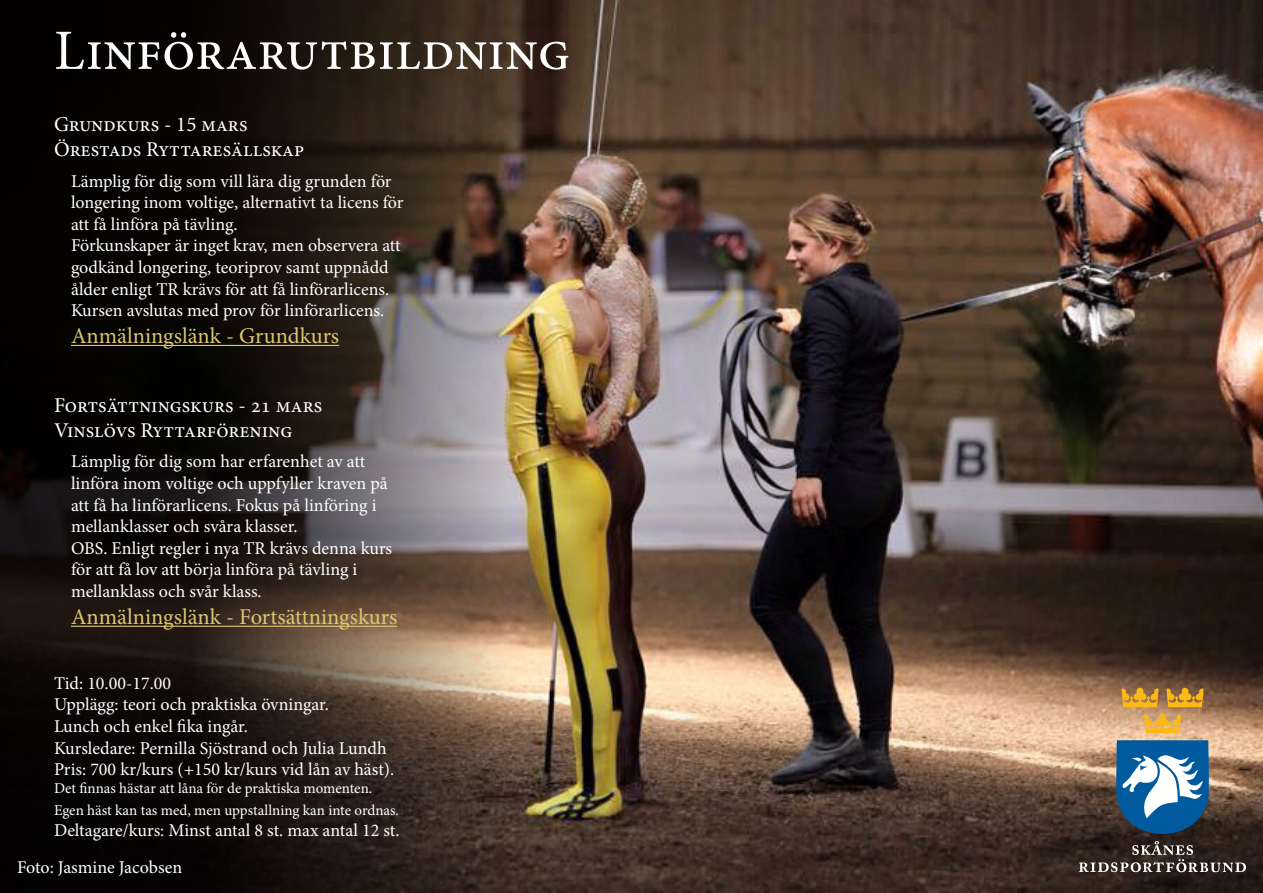
<style>
.page{position:relative;width:1263px;height:893px;background:#fff}
.page>*{position:absolute;margin:0;border:0;box-sizing:border-box;transform-origin:0 0}
.t1{font:57px "Minion Pro";color:#fff}
.t2{font:22.5px "Minion Pro";letter-spacing:-.005em;color:#dec66f}
.t3{font:21px/25.2px "Minion Pro";color:#fff}
.t4{font:18px/21.6px "Minion Pro";letter-spacing:-.005em;color:#fff}
.t5{font:15px/21.6px "Minion Pro";letter-spacing:-.005em;color:#fff}
</style>
<div class="page">
<img style="left:512px;top:0;width:751px;height:893px">
<svg style="left:0;top:0;width:512px;height:893px;background:#2c241f"></svg>
<svg style="left:1079px;top:841px;width:167px;height:31px;background:#4f443e"></svg>
<svg style="left:1115px;top:740px;width:94px;height:94px"></svg>
<svg style="left:1144px;top:713px;width:37px;height:20px"></svg>
<svg style="left:1121px;top:688px;width:37px;height:19px"></svg>
<svg style="left:1166px;top:688px;width:38px;height:19px"></svg>
<hr style="left:71px;top:345px;width:268px;height:1px;background:#dec66f">
<hr style="left:71px;top:626px;width:326px;height:1px;background:#dec66f">
<p class="t1" style="left:54px;top:12px;width:518px">Linförarutbildning</p>
<p class="t3" style="left:54px;top:112px;width:195px">Grundkurs - 15 mars</p>
<p class="t3" style="left:54px;top:137px;width:252px">Örestads Ryttaresällskap</p>
<p class="t4" style="left:71px;top:170px;width:334px">Lämplig för dig som vill lära dig grunden för longering inom voltige, alternativt ta licens för att få linföra på tävling.<br>Förkunskaper är inget krav, men observera att godkänd longering, teoriprov samt uppnådd ålder enligt TR krävs för att få linförarlicens.<br>Kursen avslutas med prov för linförarlicens.</p>
<p class="t2" style="left:71px;top:321px;width:270px">Anmälningslänk - Grundkurs</p>
<p class="t3" style="left:54px;top:392px;width:270px">Fortsättningskurs - 21 mars<br>Vinslövs Ryttarförening</p>
<p class="t4" style="left:71px;top:451px;width:323px">Lämplig för dig som har erfarenhet av att linföra inom voltige och uppfyller kraven på att få ha linförarlicens. Fokus på linföring i mellanklasser och svåra klasser.<br>OBS. Enligt regler i nya TR krävs denna kurs för att få lov att börja linföra på tävling i mellanklass och svår klass.</p>
<p class="t2" style="left:71px;top:602px;width:328px">Anmälningslänk - Fortsättningskurs</p>
<p class="t4" style="left:54px;top:672px;width:119px">Tid: 10.00-17.00</p>
<p class="t4" style="left:54px;top:694px;width:276px">Upplägg: teori och praktiska övningar.</p>
<p class="t4" style="left:54px;top:716px;width:195px">Lunch och enkel fika ingår.</p>
<p class="t4" style="left:54px;top:737px;width:334px">Kursledare: Pernilla Sjöstrand och Julia Lundh</p>
<p class="t4" style="left:54px;top:759px;width:342px">Pris: 700 kr/kurs (+150 kr/kurs vid lån av häst).</p>
<p class="t5" style="left:54px;top:778px;width:346px">Det finnas hästar att låna för de praktiska momenten.<br>Egen häst kan tas med, men uppstallning kan inte ordnas.</p>
<p class="t4" style="left:54px;top:820px;width:347px">Deltagare/kurs: Minst antal 8 st. max antal 12 st.</p>
<p class="t4" style="left:17px;top:856px;width:167px">Foto: Jasmine Jacobsen</p>
</div>
